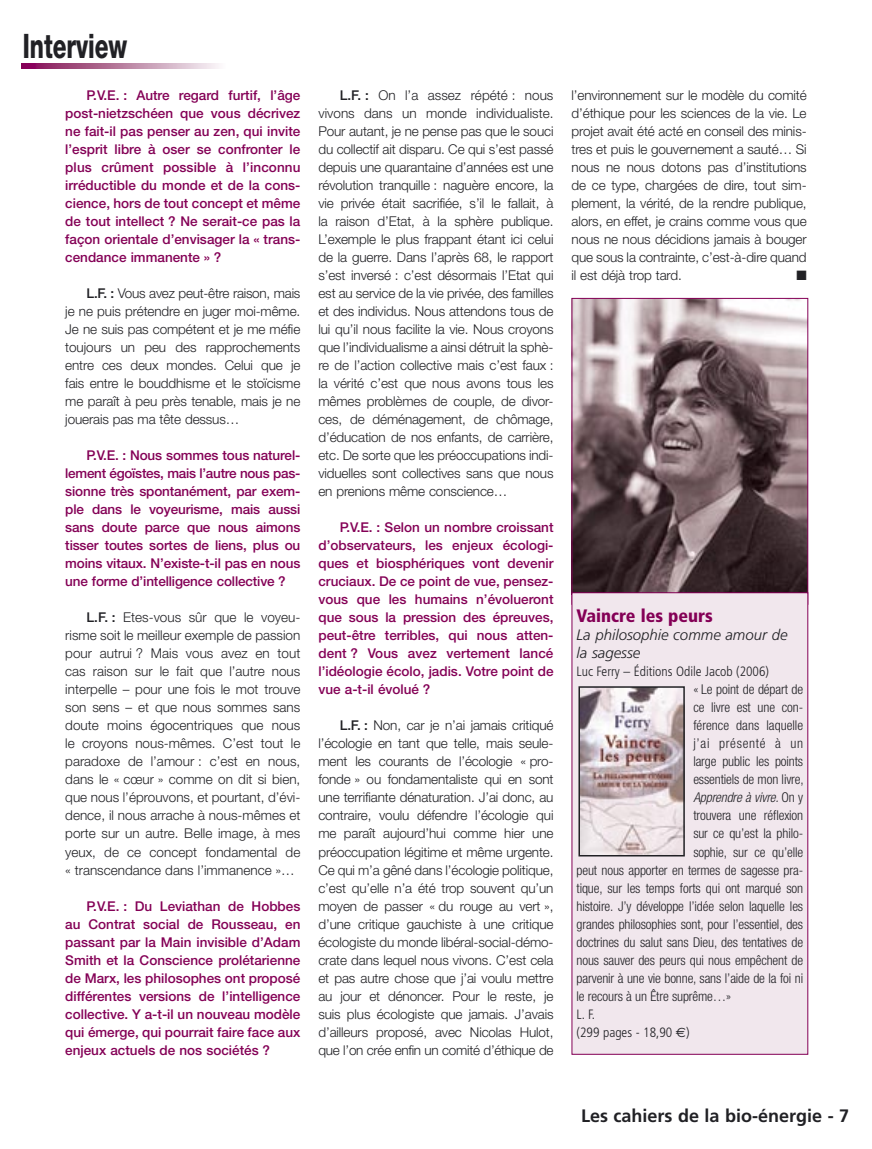
<style>
.page{position:relative;width:872px;height:1149px;background:#fff}
.page>*{position:absolute;margin:0;border:0;box-sizing:border-box;transform-origin:0 0}
.bloc_haut_de_page_helvetica{font:800 33.75px "Helvetica Neue";color:#212125;scale:.67 1}
.t1{font:700 18px "Frutiger";color:#212125}
.Titre_livre{font:900 condensed 18px "Frutiger";color:#840056}
.sous_titre_livre{font:italic 300 15px/18px "Frutiger";color:#212125}
.texte_général_helvetica{font:300 13.5px/18px "Helvetica Neue";letter-spacing:-.01em;color:#212125;text-align:justify}
.interviewer_helvetica{font:500 13.5px/18px "Helvetica Neue";color:#840056;text-align:justify}
.Texte_livre{font:300 condensed 13.5px "Helvetica Neue";letter-spacing:-.01em;color:#212125}
.Auteur_editeur_livre{font:300 condensed 13.5px "Frutiger";color:#212125}
.Texte_livre-2{font:300 condensed 13.5px "Frutiger";color:#212125}
.Texte_livre-3{font:italic 300 condensed 13.5px "Helvetica Neue";letter-spacing:-.01em;color:#212125}
.Texte_livre-4{font:300 condensed 13.5px "Helvetica Neue";letter-spacing:.055em;color:#212125}
.texte_général_helvetica-2{font:13.5px "Zapf Dingbats";color:#212125}
.s1{font-weight:500}
.s2{font-style:normal}
.s3{font-family:"Euro Sans";font-weight:400;font-stretch:normal}
</style>
<div class="page">
<img style="left:573px;top:300px;width:233px;height:292px">
<div style="left:571px;top:298px;width:237px;height:306px;border:1px solid #840056"></div>
<svg style="left:21px;top:64px;width:198px;height:4px"></svg>
<div style="left:572px;top:592px;width:235px;height:461px;background:#f1e7ed"></div>
<img style="left:581px;top:689px;width:101px;height:164px">
<div style="left:578px;top:686px;width:107px;height:170px;border:2px solid #212125"></div>
<p class="bloc_haut_de_page_helvetica" style="left:23px;top:25px;width:158px">Interview</p>
<p class="interviewer_helvetica" style="left:65px;top:86px;width:237px;text-indent:21px">P.V.E. : Autre regard furtif, l’âge post-nietzschéen que vous décrivez ne fait-il pas penser au zen, qui invite l’esprit libre à oser se confronter le plus crûment possible à l’inconnu irréductible du monde et de la cons&shy;cience, hors de tout concept et même de tout intellect ? Ne serait-ce pas la façon orientale d’envisager la « trans&shy;cendance immanente » ?</p>
<p class="texte_général_helvetica" style="left:65px;top:284px;width:237px;text-indent:21px"><span class="s1">L.F. :</span> Vous avez peut-être raison, mais je ne puis prétendre en juger moi-même.<br>Je ne suis pas compétent et je me méfie toujours un peu des rapprochements entre ces deux mondes. Celui que je fais entre le bouddhisme et le stoïcisme me paraît à peu près tenable, mais je ne jouerais pas ma tête dessus…</p>
<p class="interviewer_helvetica" style="left:65px;top:446px;width:237px;text-indent:21px">P.V.E. : Nous sommes tous naturel&shy;lement égoïstes, mais l’autre nous pas&shy;sionne très spontanément, par exem&shy;ple dans le voyeurisme, mais aussi sans doute parce que nous aimons tisser toutes sortes de liens, plus ou moins vitaux. N’existe-t-il pas en nous une forme d’intelligence collective ?</p>
<p class="texte_général_helvetica" style="left:65px;top:608px;width:237px;text-indent:21px"><span class="s1">L.F. :</span> Etes-vous sûr que le voyeu&shy;risme soit le meilleur exemple de passion pour autrui ? Mais vous avez en tout cas raison sur le fait que l’autre nous interpelle – pour une fois le mot trouve son sens – et que nous sommes sans doute moins égocentriques que nous le croyons nous-mêmes. C’est tout le paradoxe de l’amour : c’est en nous, dans le « cœur » comme on dit si bien, que nous l’éprouvons, et pourtant, d’évi&shy;dence, il nous arrache à nous-mêmes et porte sur un autre. Belle image, à mes yeux, de ce concept fondamental de « transcendance dans l’immanence »…</p>
<p class="interviewer_helvetica" style="left:65px;top:896px;width:237px;text-indent:21px">P.V.E. : Du Leviathan de Hobbes au Contrat social de Rousseau, en passant par la Main invisible d’Adam Smith et la Conscience prolétarienne de Marx, les philosophes ont proposé différentes versions de l’intelligence collective. Y a-t-il un nouveau modèle qui émerge, qui pourrait faire face aux enjeux actuels de nos sociétés ?</p>
<p class="texte_général_helvetica" style="left:318px;top:86px;width:237px;text-indent:21px"><span class="s1">L.F. :</span> On l’a assez répété : nous vivons dans un monde individualiste.<br>Pour autant, je ne pense pas que le souci du collectif ait disparu. Ce qui s’est passé depuis une quarantaine d’années est une révolution tranquille : naguère encore, la vie privée était sacrifiée, s’il le fallait, à la raison d’Etat, à la sphère publique.<br>L’exemple le plus frappant étant ici celui de la guerre. Dans l’après 68, le rapport s’est inversé : c’est désormais l’Etat qui est au service de la vie privée, des familles et des individus. Nous attendons tous de lui qu’il nous facilite la vie. Nous croyons que l’individualisme a ainsi détruit la sphè&shy;re de l’action collective mais c’est faux : la vérité c’est que nous avons tous les mêmes problèmes de couple, de divor&shy;ces, de déménagement, de chômage, d’éducation de nos enfants, de carrière, etc. De sorte que les préoccupations indi&shy;viduelles sont collectives sans que nous en prenions même conscience…</p>
<p class="interviewer_helvetica" style="left:318px;top:518px;width:237px;text-indent:21px">P.V.E. : Selon un nombre croissant d’observateurs, les enjeux écologi&shy;ques et biosphériques vont devenir cruciaux. De ce point de vue, pensez&shy;vous que les humains n’évolueront que sous la pression des épreuves, peut-être terribles, qui nous atten&shy;dent ? Vous avez vertement lancé l’idéologie écolo, jadis. Votre point de vue a-t-il évolué ?</p>
<p class="texte_général_helvetica" style="left:318px;top:716px;width:237px;text-indent:21px"><span class="s1">L.F. :</span> Non, car je n’ai jamais critiqué l’écologie en tant que telle, mais seule&shy;ment les courants de l’écologie « pro&shy;fonde » ou fondamentaliste qui en sont une terrifiante dénaturation. J’ai donc, au contraire, voulu défendre l’écologie qui me paraît aujourd’hui comme hier une préoccupation légitime et même urgente.<br>Ce qui m’a gêné dans l’écologie politique, c’est qu’elle n’a été trop souvent qu’un moyen de passer « du rouge au vert », d’une critique gauchiste à une critique écologiste du monde libéral-social-démo&shy;crate dans lequel nous vivons. C’est cela et pas autre chose que j’ai voulu mettre au jour et dénoncer. Pour le reste, je suis plus écologiste que jamais. J’avais d’ailleurs proposé, avec Nicolas Hulot, que l’on crée enfin un comité d’éthique de</p>
<p class="texte_général_helvetica" style="left:571px;top:86px;width:237px">l’environnement sur le modèle du comité d’éthique pour les sciences de la vie. Le projet avait été acté en conseil des minis&shy;tres et puis le gouvernement a sauté… Si nous ne nous dotons pas d’institutions de ce type, chargées de dire, tout sim&shy;plement, la vérité, de la rendre publique, alors, en effet, je crains comme vous que nous ne nous décidions jamais à bouger que sous la contrainte, c’est-à-dire quand il est déjà trop tard.</p>
<p class="texte_général_helvetica-2" style="left:796px;top:269px;width:12px">■</p>
<p class="Titre_livre" style="left:576px;top:605px;width:138px">Vaincre les peurs</p>
<p class="sous_titre_livre" style="left:576px;top:626px;width:212px">La philosophie comme amour de la sagesse</p>
<p class="Auteur_editeur_livre" style="left:576px;top:663px;width:194px">Luc Ferry – Éditions Odile Jacob (2006)</p>
<p class="Texte_livre" style="left:693px;top:681px;width:111px">« Le point de départ de</p>
<p class="Texte_livre" style="left:693px;top:699px;width:111px">ce livre est une con-</p>
<p class="Texte_livre" style="left:693px;top:717px;width:111px">férence dans laquelle</p>
<p class="Texte_livre-4" style="left:693px;top:735px;width:111px">j’ai présenté à un</p>
<p class="Texte_livre" style="left:693px;top:753px;width:111px">large public les points</p>
<p class="Texte_livre" style="left:693px;top:771px;width:112px">essentiels de mon livre,</p>
<p class="Texte_livre-3" style="left:693px;top:789px;width:111px">Apprendre à vivre. <span class="s2">On y</span></p>
<p class="Texte_livre" style="left:693px;top:807px;width:111px">trouvera une réflexion</p>
<p class="Texte_livre" style="left:693px;top:825px;width:111px">sur ce qu’est la philo-</p>
<p class="Texte_livre" style="left:693px;top:843px;width:111px">sophie, sur ce qu’elle</p>
<p class="Texte_livre" style="left:576px;top:861px;width:228px">peut nous apporter en termes de sagesse pra-</p>
<p class="Texte_livre" style="left:576px;top:879px;width:228px">tique, sur les temps forts qui ont marqué son</p>
<p class="Texte_livre" style="left:576px;top:897px;width:228px">histoire. J’y développe l’idée selon laquelle les</p>
<p class="Texte_livre" style="left:576px;top:915px;width:228px">grandes philosophies sont, pour l’essentiel, des</p>
<p class="Texte_livre" style="left:576px;top:933px;width:228px">doctrines du salut sans Dieu, des tentatives de</p>
<p class="Texte_livre" style="left:576px;top:951px;width:228px">nous sauver des peurs qui nous empêchent de</p>
<p class="Texte_livre" style="left:576px;top:969px;width:228px">parvenir à une vie bonne, sans l’aide de la foi ni</p>
<p class="Texte_livre" style="left:576px;top:987px;width:156px">le recours à un Être suprême…»</p>
<p class="Texte_livre-2" style="left:576px;top:1005px;width:20px">L. F.</p>
<p class="Texte_livre-2" style="left:576px;top:1023px;width:114px">(299 pages - 18,90 <span class="s3">€</span>)</p>
<h2 class="t1" style="left:581px;top:1104px;width:270px">Les cahiers de la bio-énergie - 7</h2>
</div>
